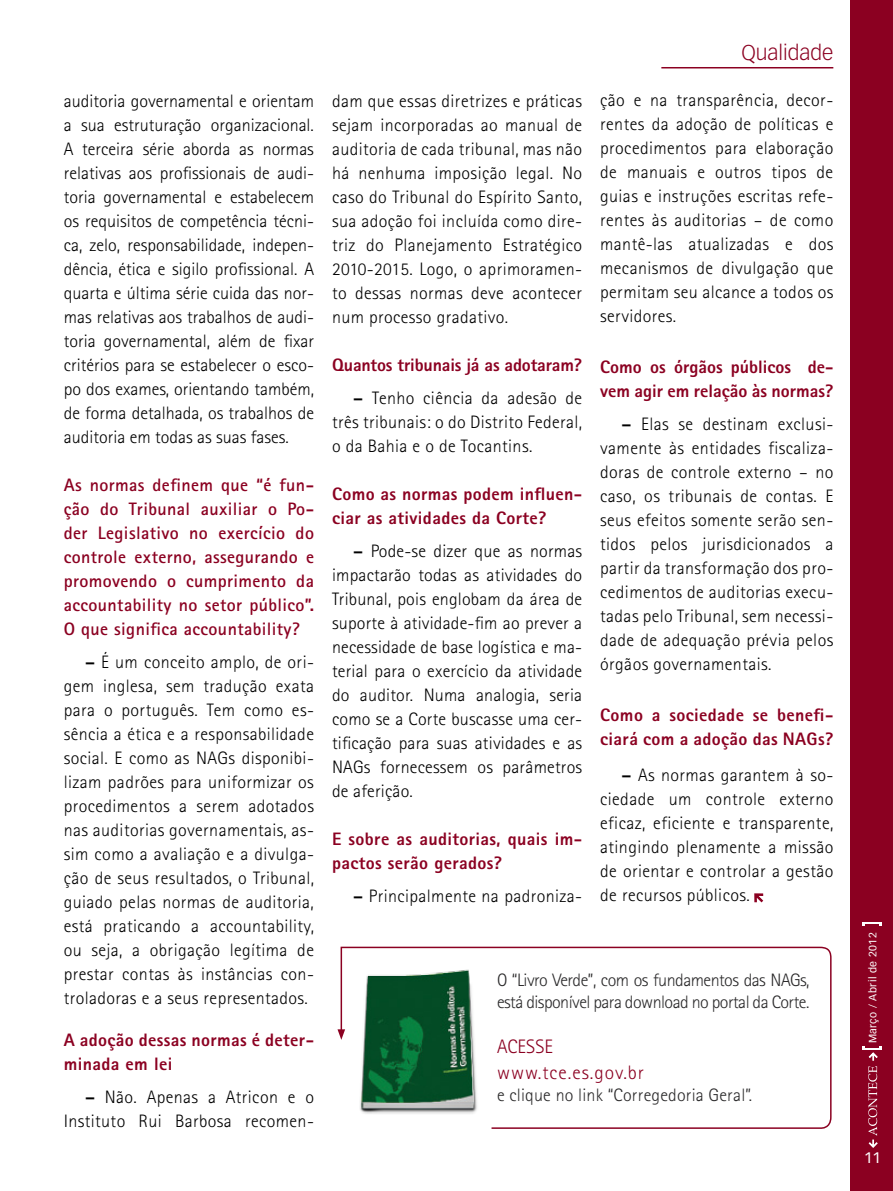
<style>
.page{position:relative;width:893px;height:1191px;background:#fff}
.page>*{position:absolute;margin:0;border:0;box-sizing:border-box;transform-origin:0 0}
.t1{font:300 21px "Vectora LT";color:#8b0021}
.t2{font:300 19.5px/26.4px "Rotis Sans Serif";letter-spacing:.05em;color:#8b0021}
.t3{font:300 18px/24px "Rotis Sans Serif";letter-spacing:.02em;color:#000;text-align:justify}
.t4{font:700 18px/24px "Rotis Sans Serif";letter-spacing:.02em;color:#8b0021;text-align:justify}
.t5{font:800 18px/24px "Rotis Sans Serif";letter-spacing:.02em;color:#8b0021}
.t6{font:300 18px/21.6px "Rotis Sans Serif";letter-spacing:-.03em;color:#292829}
.t7{font:800 18px/24px "Rotis Sans Serif";color:#8b0021}
.t8{font:300 18px "Rotis Sans Serif";letter-spacing:.01em;color:#292829}
.t9{font:800 18px "Rotis Sans Serif";letter-spacing:-.01em;color:#8b0021}
.t10{font:15px "Vectora LT";color:#fff}
.t11{font:10.5px "Vectora LT";letter-spacing:.04em;color:#fff}
.s1{font-weight:700}
</style>
<div class="page">
<svg style="left:340px;top:946px;width:492px;height:183px"></svg>
<svg style="left:337px;top:1029px;width:8px;height:10px"></svg>
<div style="left:850px;top:0;width:43px;height:1191px;background:#8b0021"></div>
<hr style="left:661px;top:67px;width:172px;height:1px;background:#8b0021">
<img style="left:347px;top:965px;width:149px;height:150px">
<svg style="left:754px;top:893px;width:10px;height:10px"></svg>
<svg style="left:862px;top:922px;width:19px;height:4px"></svg>
<svg style="left:862px;top:1046px;width:19px;height:102px"></svg>
<p class="t3" style="left:64px;top:89px;width:252px">auditoria governamental e orientam a sua estruturação organizacional.<br>A terceira série aborda as normas relativas aos profissionais de audi&shy;toria governamental e estabelecem os requisitos de competência técni&shy;ca, zelo, responsabilidade, indepen&shy;dência, ética e sigilo profissional. A quarta e última série cuida das nor&shy;mas relativas aos trabalhos de audi&shy;toria governamental, além de fixar critérios para se estabelecer o esco&shy;po dos exames, orientando também, de forma detalhada, os trabalhos de auditoria em todas as suas fases.</p>
<p class="t4" style="left:64px;top:473px;width:252px">As normas definem que “é fun&shy;ção do Tribunal auxiliar o Po&shy;der Legislativo no exercício do controle externo, assegurando e promovendo o cumprimento da accountability no setor público”.<br>O que significa accountability?</p>
<p class="t3" style="left:64px;top:650px;width:252px;text-indent:21px"><span class="s1">–</span> É um conceito amplo, de ori&shy;gem inglesa, sem tradução exata para o português. Tem como es&shy;sência a ética e a responsabilidade social. E como as NAGs disponibi&shy;lizam padrões para uniformizar os procedimentos a serem adotados nas auditorias governamentais, as&shy;sim como a avaliação e a divulga&shy;ção de seus resultados, o Tribunal, guiado pelas normas de auditoria, está praticando a accountability, ou seja, a obrigação legítima de prestar contas às instâncias con&shy;troladoras e a seus representados.</p>
<p class="t5" style="left:64px;top:1028px;width:252px">A adoção dessas normas é deter&shy;minada em lei</p>
<p class="t3" style="left:64px;top:1085px;width:252px;text-align:right"><span class="s1">–</span> Não. Apenas a Atricon e o<br>I nstituto Rui Barbosa recomen-</p>
<p class="t3" style="left:332px;top:89px;width:252px">dam que essas diretrizes e práticas sejam incorporadas ao manual de auditoria de cada tribunal, mas não há nenhuma imposição legal. No caso do Tribunal do Espírito Santo, sua adoção foi incluída como dire&shy;triz do Planejamento Estratégico 2010-2015. Logo, o aprimoramen&shy;to dessas normas deve acontecer num processo gradativo.</p>
<p class="t9" style="left:332px;top:353px;width:252px">Quantos tribunais já as adotaram?</p>
<p class="t3" style="left:332px;top:386px;width:252px;text-indent:21px"><span class="s1">–</span> Tenho ciência da adesão de três tribunais: o do Distrito Federal, o da Bahia e o de Tocantins.</p>
<p class="t5" style="left:332px;top:482px;width:252px">Como as normas podem influen&shy;ciar as atividades da Corte?</p>
<p class="t3" style="left:332px;top:539px;width:252px;text-indent:21px"><span class="s1">–</span> Pode-se dizer que as normas impactarão todas as atividades do Tribunal, pois englobam da área de suporte à atividade-fim ao prever a necessidade de base logística e ma&shy;terial para o exercício da atividade do auditor. Numa analogia, seria como se a Corte buscasse uma cer&shy;tificação para suas atividades e as NAGs fornecessem os parâmetros de aferição.</p>
<p class="t5" style="left:332px;top:827px;width:252px">E sobre as auditorias, quais im&shy;pactos serão gerados?</p>
<p class="t3" style="left:353px;top:884px;width:230px"><span class="s1">–</span> Principalmente na padroniza-</p>
<p class="t1" style="left:741px;top:40px;width:93px">Qualidade</p>
<p class="t3" style="left:600px;top:88px;width:235px">ção e na transparência, decor&shy;rentes da adoção de políticas e procedimentos para elaboração de manuais e outros tipos de guias e instruções escritas refe&shy;rentes às auditorias – de como mantê-las atualizadas e dos mecanismos de divulgação que permitam seu alcance a todos os servidores.</p>
<p class="t7" style="left:600px;top:355px;width:235px">Como os órgãos públicos de&shy;vem agir em relação às normas?</p>
<p class="t3" style="left:600px;top:412px;width:235px;text-indent:21px"><span class="s1">–</span> Elas se destinam exclusi&shy;vamente às entidades fiscaliza&shy;doras de controle externo – no caso, os tribunais de contas. E seus efeitos somente serão sen&shy;tidos pelos jurisdicionados a partir da transformação dos pro&shy;cedimentos de auditorias execu&shy;tadas pelo Tribunal, sem necessi&shy;dade de adequação prévia pelos órgãos governamentais.</p>
<p class="t5" style="left:600px;top:703px;width:235px">Como a sociedade se benefi&shy;ciará com a adoção das NAGs?</p>
<p class="t3" style="left:600px;top:763px;width:235px;text-indent:21px"><span class="s1">–</span> As normas garantem à so&shy;ciedade um controle externo eficaz, eficiente e transparente, atingindo plenamente a missão de orientar e controlar a gestão de recursos públicos.</p>
<p class="t6" style="left:497px;top:969px;width:314px">O “Livro Verde”, com os fundamentos das NAGs, está disponível para download no portal da Corte.</p>
<p class="t2" style="left:497px;top:1032px;width:149px">Acesse www.tce.es.gov.br</p>
<p class="t8" style="left:497px;top:1084px;width:256px">e clique no link “Corregedoria Geral”.</p>
<p class="t11" style="left:867px;top:1043px;width:112px;rotate:-90deg">Março / Abril de 2012</p>
<p class="t10" style="left:864px;top:1149px;width:18px">11</p>
</div>
